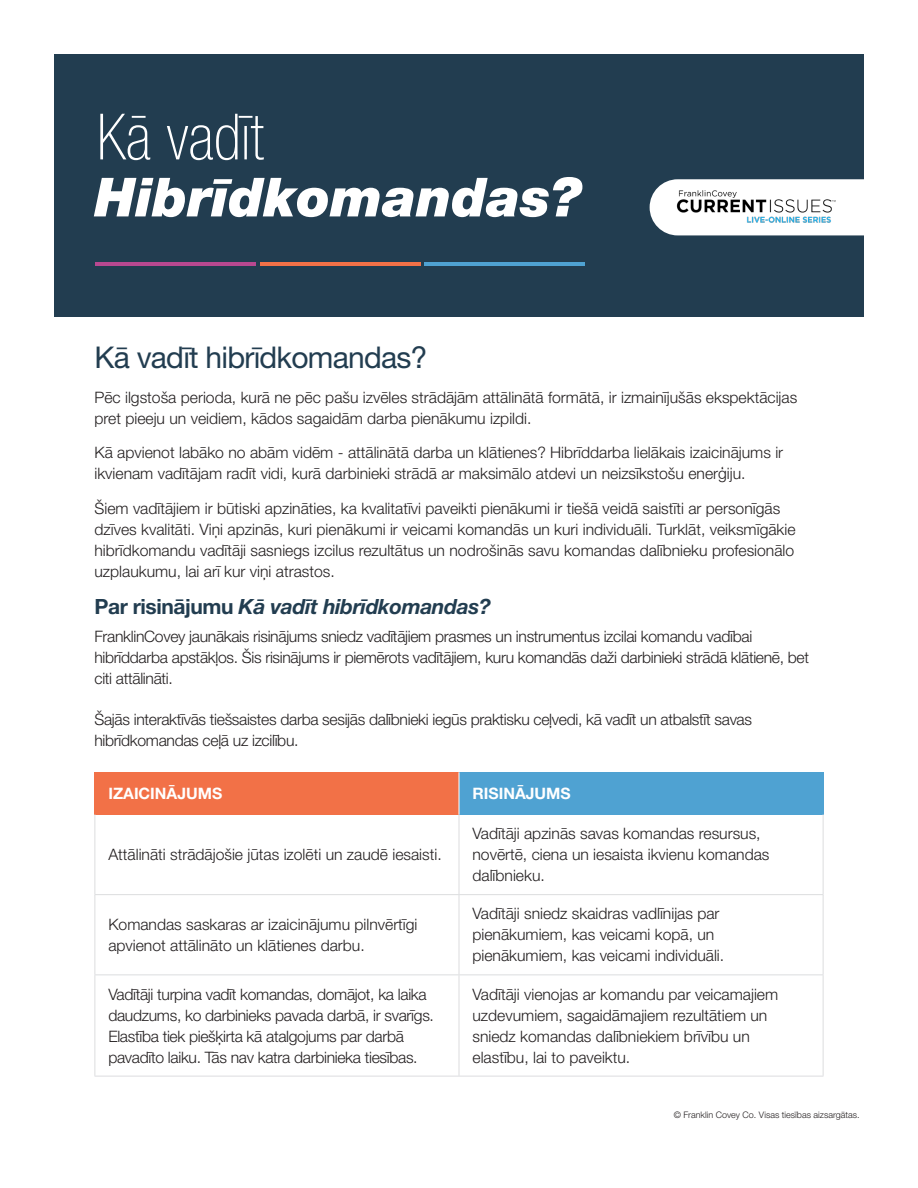
<style>
.page{position:relative;width:918px;height:1188px;background:#fff}
.page>*{position:absolute;margin:0;border:0;box-sizing:border-box;transform-origin:0 0}
.t1{font:100 condensed 63.9px "Helvetica Neue LT Pro";color:#fff}
.t2{font:italic 900 54px "Helvetica Neue LT Pro";color:#fff}
.t3{font:30px "Helvetica Neue LT Pro";letter-spacing:-.025em;color:#223d50}
.t4{font:italic 700 21px "Helvetica Neue LT Pro";letter-spacing:-.02em;color:#223d50}
.Body_Copy{font:300 15.75px/21px "Helvetica Neue LT Pro";color:#231f20}
.Body_Copy-2{font:300 15.75px/21px "Helvetica Neue LT Pro";letter-spacing:-.02em;color:#231f20}
.t5{font:700 15.75px "Helvetica Neue LT Pro";color:#fff}
.t6{font:300 9px "Helvetica Neue LT Pro";color:#231f20}
.s1{font-style:normal}
.s2{font-family:"Helvetica Neue LT Std"}
</style>
<div class="page">
<div style="left:54px;top:54px;width:810px;height:263px;background:#223d50"></div>
<div style="left:95px;top:772px;width:364px;height:42px;background:#f27147"></div>
<div style="left:459px;top:772px;width:364px;height:42px;background:#4fa2d2"></div>
<hr style="left:94px;top:814px;width:1px;height:80px;background:#dcdddf">
<hr style="left:459px;top:814px;width:1px;height:80px;background:#dcdddf">
<hr style="left:823px;top:814px;width:1px;height:80px;background:#dcdddf">
<hr style="left:94px;top:894px;width:365px;height:1px;background:#dcdddf">
<hr style="left:94px;top:895px;width:1px;height:79px;background:#dcdddf">
<hr style="left:459px;top:894px;width:365px;height:1px;background:#dcdddf">
<hr style="left:459px;top:895px;width:1px;height:79px;background:#dcdddf">
<hr style="left:823px;top:895px;width:1px;height:79px;background:#dcdddf">
<hr style="left:94px;top:974px;width:365px;height:1px;background:#dcdddf">
<hr style="left:94px;top:975px;width:1px;height:101px;background:#dcdddf">
<hr style="left:459px;top:974px;width:365px;height:1px;background:#dcdddf">
<hr style="left:459px;top:975px;width:1px;height:101px;background:#dcdddf">
<hr style="left:823px;top:975px;width:1px;height:101px;background:#dcdddf">
<hr style="left:94px;top:1076px;width:365px;height:1px;background:#dcdddf">
<hr style="left:459px;top:1076px;width:365px;height:1px;background:#dcdddf">
<hr style="left:459px;top:772px;width:1px;height:42px;background:#fff">
<hr style="left:96px;top:262px;width:160px;height:4px;background:#b84890">
<hr style="left:260px;top:262px;width:160px;height:4px;background:#f27147">
<hr style="left:424px;top:262px;width:160px;height:4px;background:#4fa2d2">
<svg style="left:650px;top:179px;width:214px;height:56px;background:#f1f3f4"></svg>
<img style="left:676px;top:189px;width:162px;height:36px">
<p class="t1" style="left:96px;top:101px;width:168px">Kā vadīt</p>
<p class="t2" style="left:94px;top:165px;width:489px">Hibrīdkomandas?</p>
<h1 class="t3" style="left:94px;top:339px;width:334px">Kā vadīt hibrīdkomandas?</h1>
<p class="Body_Copy" style="left:94px;top:386px;width:704px">Pēc ilgstoša perioda, kurā ne pēc pašu izvēles strādājām attālinātā formātā, ir izmainījušās ekspektācijas pret pieeju un veidiem, kādos sagaidām darba pienākumu izpildi.</p>
<p class="Body_Copy" style="left:94px;top:442px;width:690px">Kā apvienot labāko no abām vidēm - attālinātā darba un klātienes? Hibrīddarba lielākais izaicinājums ir ikvienam vadītājam radīt vidi, kurā darbinieki strādā ar maksimālo atdevi un neizsīkstošu enerģiju.</p>
<p class="Body_Copy" style="left:94px;top:497px;width:703px">Šiem vadītājiem ir būtiski apzināties, ka kvalitatīvi paveikti pienākumi ir tiešā veidā saistīti ar personīgās dzīves kvalitāti. Viņi apzinās, kuri pienākumi ir veicami komandās un kuri individuāli. Turklāt, veiksmīgākie hibrīdkomandu vadītāji sasniegs izcilus rezultātus un nodrošinās savu komandas dalībnieku profesionālo uzplaukumu, lai arī kur viņi atrastos.</p>
<h2 class="t4" style="left:94px;top:594px;width:398px"><span class="s1">Par risinājumu</span> Kā vadīt hibrīdkomandas?</h2>
<p class="Body_Copy-2" style="left:94px;top:625px;width:716px">FranklinCovey jaunākais risinājums sniedz vadītājiem prasmes un instrumentus izcilai komandu vadībai hibrīddarba apstākļos. Šis risinājums ir piemērots vadītājiem, kuru komandās daži darbinieki strādā klātienē, bet citi attālināti.</p>
<p class="Body_Copy-2" style="left:94px;top:709px;width:659px">Šajās interaktīvās tiešsaistes darba sesijās dalībnieki iegūs praktisku ceļvedi, kā vadīt un atbalstīt savas hibrīdkomandas ceļā uz izcilību.</p>
<h4 class="t5" style="left:108px;top:784px;width:115px">IZAICINĀJUMS</h4>
<h4 class="t5" style="left:472px;top:784px;width:100px">RISINĀJUMS</h4>
<p class="Body_Copy" style="left:108px;top:844px;width:335px">Attālināti strādājošie jūtas izolēti un zaudē iesaisti.</p>
<p class="Body_Copy" style="left:472px;top:823px;width:298px">Vadītāji apzinās savas komandas resursus, novērtē, ciena un iesaista ikvienu komandas dalībnieku.</p>
<p class="Body_Copy" style="left:108px;top:913px;width:311px">Komandas saskaras ar izaicinājumu pilnvērtīgi apvienot attālināto un klātienes darbu.</p>
<p class="Body_Copy" style="left:472px;top:903px;width:253px">Vadītāji sniedz skaidras vadlīnijas par pienākumiem, kas veicami kopā, un pienākumiem, kas veicami individuāli.</p>
<p class="Body_Copy-2" style="left:108px;top:983px;width:327px">Vadītāji turpina vadīt komandas, domājot, ka laika daudzums, ko darbinieks pavada darbā, ir svarīgs.<br>Elastība tiek piešķirta kā atalgojums par darbā pavadīto laiku. Tās nav katra darbinieka tiesības.</p>
<p class="Body_Copy" style="left:472px;top:983px;width:307px">Vadītāji vienojas ar komandu par veicamajiem uzdevumiem, sagaidāmajiem rezultātiem un sniedz komandas dalībniekiem brīvību un elastību, lai to paveiktu.</p>
<p class="t6" style="left:674px;top:1110px;width:187px"><span class="s2">© Franklin Covey Co.</span> Visas tiesības aizsargātas.</p>
</div>
